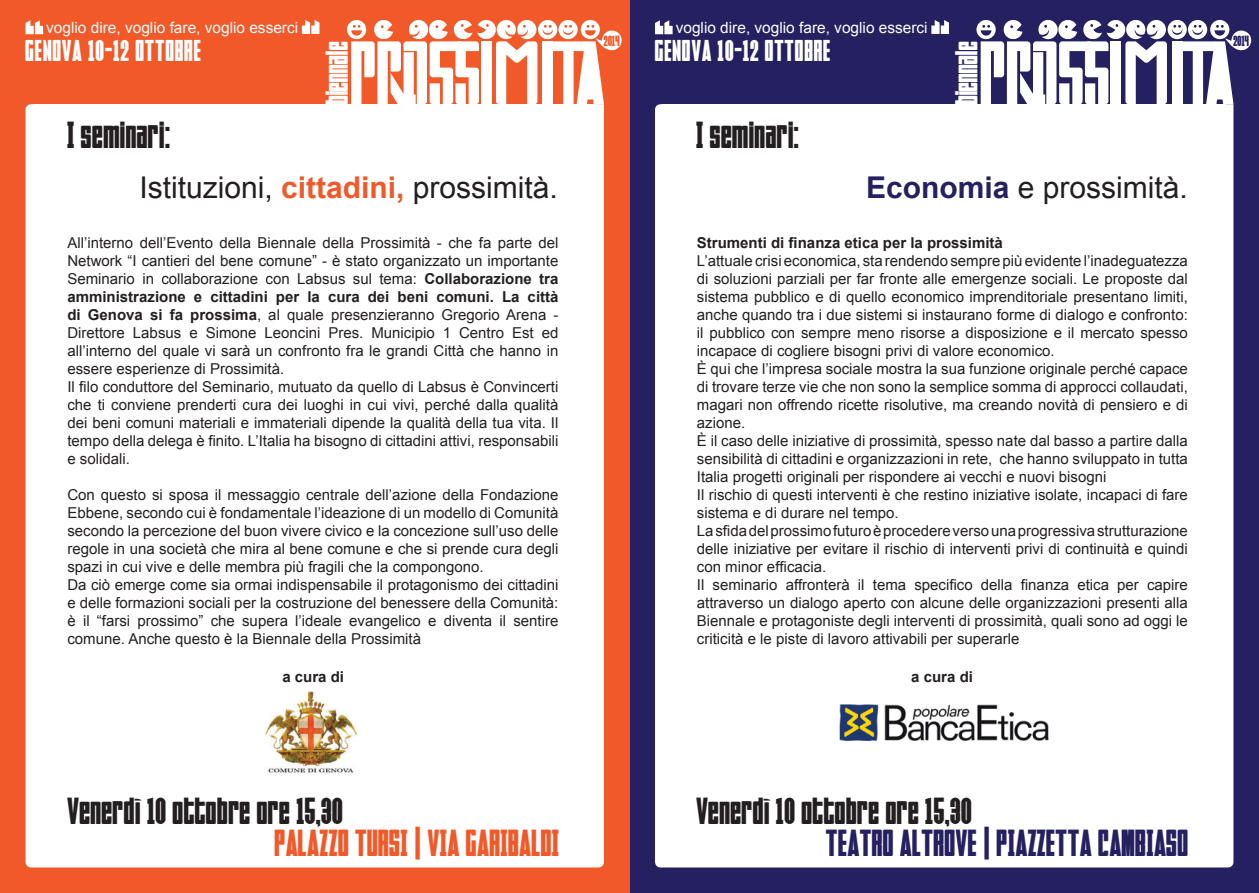
<style>
.page{position:relative;width:1259px;height:893px;background:#fff}
.page>*{position:absolute;margin:0;border:0;box-sizing:border-box;transform-origin:0 0}
.t1{font:37.5px "Faltura";letter-spacing:.02em;color:#231f20}
.t2{font:37.5px "Faltura";letter-spacing:.02em;color:#252161}
.t3{font:37.5px "Faltura";letter-spacing:.02em;color:#f15929}
.t4{font:31.5px "Faltura";letter-spacing:.01em;color:#fff}
.t5{font:30px "Arial";color:#231f20}
.t6{font:30px "Faltura";letter-spacing:.04em;color:#fff}
.t7{font:15.45px "Arial";color:#fff}
.t8{font:15px/18px "Arial";color:#231f20;text-align:justify}
.t9{font:700 15px "Arial";color:#231f20}
.t10{font:14.85px "Faltura";color:#252161}
.t11{font:14.85px "Faltura";color:#f15929}
.s1{font-weight:700;color:#f15929}
.s2{font-weight:700;color:#252161}
.s3{font-weight:700}
</style>
<div class="page">
<div style="left:629px;top:0;width:630px;height:893px;background:#252161"></div>
<div style="left:655px;top:104px;width:579px;height:764px;background:#fff"></div>
<div style="left:662px;top:104px;width:564px;height:758px;background:#fff"></div>
<svg style="left:976px;top:20px;width:276px;height:84px"></svg>
<svg style="left:655px;top:20px;width:17px;height:14px"></svg>
<svg style="left:931px;top:20px;width:18px;height:14px"></svg>
<div style="left:0;top:0;width:629px;height:893px;background:#f15929"></div>
<svg style="left:25px;top:104px;width:579px;height:764px"></svg>
<div style="left:33px;top:104px;width:563px;height:758px;background:#fff"></div>
<svg style="left:347px;top:20px;width:275px;height:84px"></svg>
<svg style="left:26px;top:20px;width:17px;height:14px"></svg>
<svg style="left:302px;top:20px;width:17px;height:14px"></svg>
<img style="left:839px;top:704px;width:210px;height:37px">
<img style="left:265px;top:691px;width:91px;height:82px">
<p class="t7" style="left:46px;top:18px;width:253px">voglio dire, voglio fare, voglio esserci</p>
<p class="t6" style="left:26px;top:36px;width:177px">GENOVA 10-12 OTTOBRE</p>
<p class="t4" style="left:322px;top:104px;width:64px;rotate:-90deg">biennale</p>
<p class="t11" style="left:604px;top:34px;width:17px">2014</p>
<p class="t7" style="left:675px;top:18px;width:253px">voglio dire, voglio fare, voglio esserci</p>
<p class="t6" style="left:655px;top:36px;width:177px">GENOVA 10-12 OTTOBRE</p>
<p class="t4" style="left:951px;top:104px;width:64px;rotate:-90deg">biennale</p>
<p class="t10" style="left:1233px;top:34px;width:17px">2014</p>
<p class="t1" style="left:67px;top:117px;width:104px">I seminari:</p>
<p class="t1" style="left:696px;top:117px;width:104px">I seminari:</p>
<p class="t5" style="left:139px;top:168px;width:420px">Istituzioni, <span class="s1">cittadini,</span> prossimità.</p>
<p class="t5" style="left:866px;top:168px;width:323px"><span class="s2">Economia</span> e prossimità.</p>
<p class="t8" style="left:67px;top:234px;width:492px">All’interno dell’Evento della Biennale della Prossimità - che fa parte del Network “I cantieri del bene comune” - è stato organizzato un importante Seminario in collaborazione con Labsus sul tema: <span class="s3">Collaborazione tra amministrazione e cittadini per la cura dei beni comuni. La città di Genova si fa prossima</span>, al quale presenzieranno Gregorio Arena - Direttore Labsus e Simone Leoncini Pres. Municipio 1 Centro Est ed all’interno del quale vi sarà un confronto fra le grandi Città che hanno in essere esperienze di Prossimità.</p>
<p class="t8" style="left:67px;top:378px;width:492px">Il filo conduttore del Seminario, mutuato da quello di Labsus è Convincerti che ti conviene prenderti cura dei luoghi in cui vivi, perché dalla qualità dei beni comuni materiali e immateriali dipende la qualità della tua vita. Il tempo della delega è finito. L’Italia ha bisogno di cittadini attivi, responsabili e solidali.</p>
<p class="t8" style="left:67px;top:486px;width:492px">Con questo si sposa il messaggio centrale dell’azione della Fondazione Ebbene, secondo cui è fondamentale l’ideazione di un modello di Comunità secondo la percezione del buon vivere civico e la concezione sull’uso delle regole in una società che mira al bene comune e che si prende cura degli spazi in cui vive e delle membra più fragili che la compongono.</p>
<p class="t8" style="left:67px;top:576px;width:492px">Da ciò emerge come sia ormai indispensabile il protagonismo dei cittadini e delle formazioni sociali per la costruzione del benessere della Comunità: è il “farsi prossimo” che supera l’ideale evangelico e diventa il sentire comune. Anche questo è la Biennale della Prossimità</p>
<p class="t9" style="left:697px;top:233px;width:307px">Strumenti di finanza etica per la prossimità</p>
<p class="t8" style="left:697px;top:252px;width:492px">L’attuale crisi economica, sta rendendo sempre più evidente l’inadeguatezza di soluzioni parziali per far fronte alle emergenze sociali. Le proposte dal sistema pubblico e di quello economico imprenditoriale presentano limiti, anche quando tra i due sistemi si instaurano forme di dialogo e confronto: il pubblico con sempre meno risorse a disposizione e il mercato spesso incapace di cogliere bisogni privi di valore economico.</p>
<p class="t8" style="left:697px;top:360px;width:492px">È qui che l’impresa sociale mostra la sua funzione originale perché capace di trovare terze vie che non sono la semplice somma di approcci collaudati, magari non offrendo ricette risolutive, ma creando novità di pensiero e di azione.</p>
<p class="t8" style="left:697px;top:432px;width:492px">È il caso delle iniziative di prossimità, spesso nate dal basso a partire dalla sensibilità di cittadini e organizzazioni in rete, che hanno sviluppato in tutta Italia progetti originali per rispondere ai vecchi e nuovi bisogni</p>
<p class="t8" style="left:697px;top:486px;width:492px">Il rischio di questi interventi è che restino iniziative isolate, incapaci di fare sistema e di durare nel tempo.</p>
<p class="t8" style="left:697px;top:522px;width:492px">La sfida del prossimo futuro è procedere verso una progressiva strutturazione delle iniziative per evitare il rischio di interventi privi di continuità e quindi con minor efficacia.</p>
<p class="t8" style="left:697px;top:576px;width:492px">Il seminario affronterà il tema specifico della finanza etica per capire attraverso un dialogo aperto con alcune delle organizzazioni presenti alla Biennale e protagoniste degli interventi di prossimità, quali sono ad oggi le criticità e le piste di lavoro attivabili per superarle</p>
<p class="t9" style="left:282px;top:667px;width:63px">a cura di</p>
<p class="t9" style="left:911px;top:667px;width:63px">a cura di</p>
<p class="t1" style="left:67px;top:793px;width:277px">Venerdì 10 ottobre ore 15,30</p>
<p class="t3" style="left:275px;top:825px;width:285px">PALAZZO TURSI | VIA GARIBALDI</p>
<p class="t1" style="left:696px;top:793px;width:277px">Venerdì 10 ottobre ore 15,30</p>
<p class="t2" style="left:826px;top:825px;width:363px">TEATRO ALTROVE | PIAZZETTA CAMBIASO</p>
</div>
